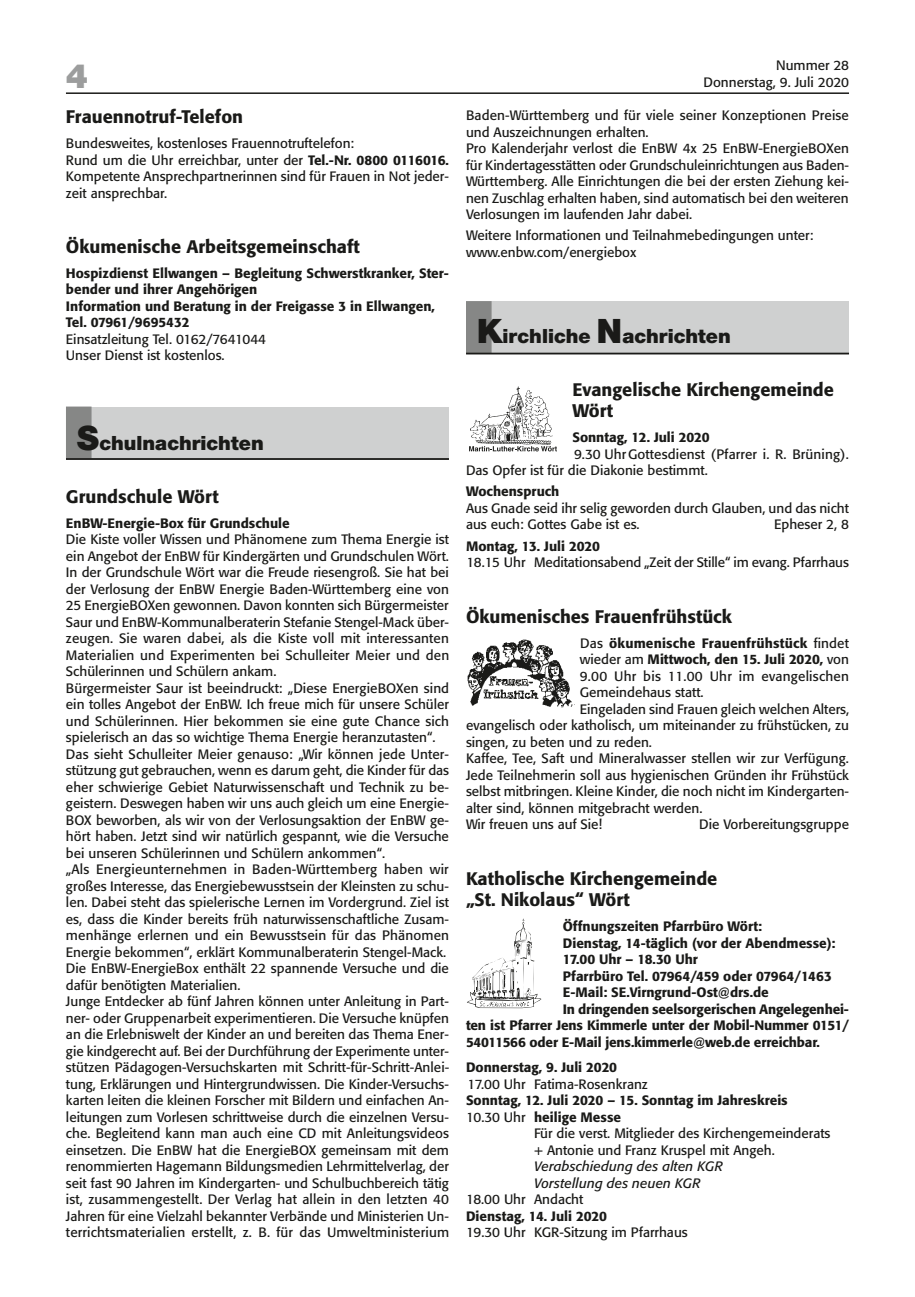
<style>
.page{position:relative;width:915px;height:1297px;background:#fff}
.page>*{position:absolute;margin:0;border:0;box-sizing:border-box;transform-origin:0 0}
.t1{font:900 36px "Nimbus Sans Novus T";color:#9c9d9d}
.t2{font:900 21px "Nimbus Sans Novus T";color:#1a1a18}
.t3{font:500 18px/21px "Formata";color:#1a1a18}
.t4{font:13.5px/16.5px "Formata";color:#1a1a18}
.t5{font:500 13.5px/16.5px "Formata";color:#1a1a18}
.t6{font:italic 13.5px/16.5px "Formata";letter-spacing:.01em;color:#1a1a18}
.s1{font-weight:500}
.s2{font-size:36.15px}
.s3{font-weight:400}
</style>
<div class="page">
<hr style="left:66px;top:92px;width:782px;height:2px;background:#1a1a18">
<div style="left:66px;top:407px;width:383px;height:51px;background:#cfd0d0"></div>
<div style="left:66px;top:407px;width:25px;height:52px;background:#868786"></div>
<hr style="left:66px;top:458px;width:383px;height:2px;background:#1a1a18">
<div style="left:466px;top:301px;width:382px;height:52px;background:#cfd0d0"></div>
<div style="left:466px;top:301px;width:25px;height:52px;background:#868786"></div>
<hr style="left:466px;top:353px;width:382px;height:1px;background:#1a1a18">
<svg style="left:469px;top:386px;width:87px;height:65px"></svg>
<img style="left:467px;top:639px;width:108px;height:68px">
<svg style="left:486px;top:1008px;width:37px;height:1px"></svg>
<svg style="left:467px;top:918px;width:74px;height:90px"></svg>
<h1 class="t1" style="left:66px;top:55px;width:24px">4</h1>
<p class="t4" style="left:703px;top:57px;width:147px;text-align:right">Nummer 28<br>Donnerstag, 9. Juli 2020</p>
<h3 class="t3" style="left:66px;top:106px;width:179px">Frauennotruf-Telefon</h3>
<p class="t4" style="left:66px;top:135px;width:384px">Bundesweites, kostenloses Frauennotruftelefon:<br>Rund um die Uhr erreichbar, unter der <span class="s1">Tel.-Nr. 0800 0116016.<br></span>Kompetente Ansprechpartnerinnen sind für Frauen in Not jeder&shy;zeit ansprechbar.</p>
<h3 class="t3" style="left:66px;top:236px;width:295px">Ökumenische Arbeitsgemeinschaft</h3>
<p class="t5" style="left:66px;top:264px;width:384px">Hospizdienst Ellwangen – Begleitung Schwerstkranker, Ster&shy;bender und ihrer Angehörigen<br>Information und Beratung in der Freigasse 3 in Ellwangen, Tel. 07961/9695432</p>
<p class="t4" style="left:66px;top:331px;width:202px">Einsatzleitung Tel. 0162/7641044<br>Unser Dienst ist kostenlos.</p>
<p class="t4" style="left:466px;top:107px;width:384px">Baden-Württemberg und für viele seiner Konzeptionen Preise und Auszeichnungen erhalten.<br>Pro Kalenderjahr verlost die EnBW 4x 25 EnBW-EnergieBOXen für Kindertagesstätten oder Grundschuleinrichtungen aus Baden-Württemberg. Alle Einrichtungen die bei der ersten Ziehung kei&shy;nen Zuschlag erhalten haben, sind automatisch bei den weiteren Verlosungen im laufenden Jahr dabei.</p>
<p class="t4" style="left:466px;top:227px;width:349px">Weitere Informationen und Teilnahmebedingungen unter: www.enbw.com/energiebox</p>
<h2 class="t2" style="left:476px;top:323px;width:255px"><span class="s2">K</span>irchliche <span class="s2">N</span>achrichten</h2>
<h3 class="t3" style="left:572px;top:379px;width:263px">Evangelische Kirchengemeinde<br>Wört</h3>
<p class="t5" style="left:572px;top:429px;width:139px">Sonntag, 12. Juli 2020</p>
<p class="t4" style="left:466px;top:446px;width:384px;text-indent:108px">9.30 UhrGottesdienst (Pfarrer i. R. Brüning).<br>Das Opfer ist für die Diakonie bestimmt.</p>
<p class="t5" style="left:466px;top:483px;width:95px">Wochenspruch</p>
<p class="t4" style="left:466px;top:500px;width:384px">Aus Gnade seid ihr selig geworden durch Glauben, und das nicht aus euch: Gottes Gabe ist es.</p>
<h2 class="t2" style="left:77px;top:430px;width:188px"><span class="s2">S</span>chulnachrichten</h2>
<h3 class="t3" style="left:66px;top:486px;width:154px">Grundschule Wört</h3>
<p class="t5" style="left:66px;top:515px;width:225px">EnBW-Energie-Box für Grundschule</p>
<p class="t4" style="left:66px;top:531px;width:384px">Die Kiste voller Wissen und Phänomene zum Thema Energie ist ein Angebot der EnBW für Kindergärten und Grundschulen Wört.<br>In der Grundschule Wört war die Freude riesengroß. Sie hat bei der Verlosung der EnBW Energie Baden-Württemberg eine von 25 EnergieBOXen gewonnen. Davon konnten sich Bürgermeister Saur und EnBW-Kommunalberaterin Stefanie Stengel-Mack über&shy;zeugen. Sie waren dabei, als die Kiste voll mit interessanten Materialien und Experimenten bei Schulleiter Meier und den Schülerinnen und Schülern ankam.<br>Bürgermeister Saur ist beeindruckt: „Diese EnergieBOXen sind ein tolles Angebot der EnBW. Ich freue mich für unsere Schüler und Schülerinnen. Hier bekommen sie eine gute Chance sich spielerisch an das so wichtige Thema Energie heranzutasten“.<br>Das sieht Schulleiter Meier genauso: „Wir können jede Unter&shy;stützung gut gebrauchen, wenn es darum geht, die Kinder für das eher schwierige Gebiet Naturwissenschaft und Technik zu be&shy;geistern. Deswegen haben wir uns auch gleich um eine Energie-BOX beworben, als wir von der Verlosungsaktion der EnBW ge&shy;hört haben. Jetzt sind wir natürlich gespannt, wie die Versuche bei unseren Schülerinnen und Schülern ankommen“.<br>„Als Energieunternehmen in Baden-Württemberg haben wir großes Interesse, das Energiebewusstsein der Kleinsten zu schu&shy;len. Dabei steht das spielerische Lernen im Vordergrund. Ziel ist es, dass die Kinder bereits früh naturwissenschaftliche Zusam&shy;menhänge erlernen und ein Bewusstsein für das Phänomen Energie bekommen“, erklärt Kommunalberaterin Stengel-Mack.<br>Die EnBW-EnergieBox enthält 22 spannende Versuche und die dafür benötigten Materialien.<br>Junge Entdecker ab fünf Jahren können unter Anleitung in Part&shy;ner- oder Gruppenarbeit experimentieren. Die Versuche knüpfen an die Erlebniswelt der Kinder an und bereiten das Thema Ener&shy;gie kindgerecht auf. Bei der Durchführung der Experimente unter&shy;stützen Pädagogen-Versuchskarten mit Schritt-für-Schritt-Anlei&shy;tung, Erklärungen und Hintergrundwissen. Die Kinder-Versuchs&shy;karten leiten die kleinen Forscher mit Bildern und einfachen An&shy;leitungen zum Vorlesen schrittweise durch die einzelnen Versu&shy;che. Begleitend kann man auch eine CD mit Anleitungsvideos einsetzen. Die EnBW hat die EnergieBOX gemeinsam mit dem renommierten Hagemann Bildungsmedien Lehrmittelverlag, der seit fast 90 Jahren im Kindergarten- und Schulbuchbereich tätig ist, zusammengestellt. Der Verlag hat allein in den letzten 40<br>Jahren für eine Vielzahl bekannter Verbände und Ministerien Un&shy;terrichtsmaterialien erstellt, z. B. für das Umweltministerium</p>
<p class="t4" style="left:773px;top:516px;width:76px">Epheser 2, 8</p>
<p class="t5" style="left:466px;top:537px;width:135px">Montag, 13. Juli 2020</p>
<p class="t4" style="left:466px;top:554px;width:384px">18.15 Uhr Meditationsabend „Zeit der Stille“ im evang. Pfarrhaus</p>
<h3 class="t3" style="left:466px;top:606px;width:267px">Ökumenisches Frauenfrühstück</h3>
<p class="t5" style="left:580px;top:635px;width:270px"><span class="s3">Das</span> ökumenische Frauenfrühstück <span class="s3">findet</span></p>
<p class="t5" style="left:579px;top:651px;width:270px"><span class="s3">wieder am</span> Mittwoch, den 15. Juli 2020, <span class="s3">von</span></p>
<p class="t4" style="left:579px;top:668px;width:270px">9.00 Uhr bis 11.00 Uhr im evangelischen</p>
<p class="t4" style="left:579px;top:684px;width:125px">Gemeindehaus statt.</p>
<p class="t4" style="left:579px;top:701px;width:271px">Eingeladen sind Frauen gleich welchen Alters,</p>
<p class="t4" style="left:466px;top:717px;width:384px">evangelisch oder katholisch, um miteinander zu frühstücken, zu</p>
<p class="t4" style="left:466px;top:734px;width:187px">singen, zu beten und zu reden.</p>
<p class="t4" style="left:466px;top:750px;width:384px">Kaffee, Tee, Saft und Mineralwasser stellen wir zur Verfügung.</p>
<p class="t4" style="left:466px;top:767px;width:384px">Jede Teilnehmerin soll aus hygienischen Gründen ihr Frühstück</p>
<p class="t4" style="left:466px;top:783px;width:384px">selbst mitbringen. Kleine Kinder, die noch nicht im Kindergarten-</p>
<p class="t4" style="left:466px;top:800px;width:238px">alter sind, können mitgebracht werden.</p>
<p class="t4" style="left:466px;top:816px;width:138px">Wir freuen uns auf Sie!</p>
<p class="t4" style="left:699px;top:816px;width:151px">Die Vorbereitungsgruppe</p>
<h3 class="t3" style="left:466px;top:868px;width:253px">Katholische Kirchengemeinde „St. Nikolaus“ Wört</h3>
<p class="t5" style="left:562px;top:918px;width:201px">Öffnungszeiten Pfarrbüro Wört:</p>
<p class="t5" style="left:562px;top:934px;width:274px">Dienstag, 14-täglich (vor der Abendmesse):</p>
<p class="t5" style="left:562px;top:951px;width:137px">17.00 Uhr – 18.30 Uhr</p>
<p class="t5" style="left:562px;top:967px;width:270px">Pfarrbüro Tel. 07964/459 oder 07964/1463</p>
<p class="t5" style="left:562px;top:984px;width:207px">E-Mail: SE.Virngrund-Ost@drs.de</p>
<p class="t5" style="left:562px;top:1000px;width:287px">In dringenden seelsorgerischen Angelegenhei-</p>
<p class="t5" style="left:466px;top:1017px;width:384px">ten ist Pfarrer Jens Kimmerle unter der Mobil-Nummer 0151/</p>
<p class="t5" style="left:466px;top:1033px;width:355px">54011566 oder E-Mail jens.kimmerle@web.de erreichbar.</p>
<p class="t5" style="left:466px;top:1059px;width:153px">Donnerstag, 9. Juli 2020</p>
<p class="t4" style="left:467px;top:1076px;width:182px">17.00 Uhr Fatima-Rosenkranz</p>
<p class="t5" style="left:466px;top:1092px;width:323px">Sonntag, 12. Juli 2020 – 15. Sonntag im Jahreskreis</p>
<p class="t5" style="left:466px;top:1109px;width:156px"><span class="s3">10.30 Uhr</span> heilige Messe</p>
<p class="t4" style="left:534px;top:1125px;width:298px">Für die verst. Mitglieder des Kirchengemeinderats</p>
<p class="t4" style="left:534px;top:1142px;width:242px">+ Antonie und Franz Kruspel mit Angeh.</p>
<p class="t6" style="left:534px;top:1158px;width:190px">Verabschiedung des alten KGR<br>Vorstellung des neuen KGR</p>
<p class="t4" style="left:466px;top:1191px;width:119px">18.00 Uhr Andacht</p>
<p class="t5" style="left:466px;top:1208px;width:142px">Dienstag, 14. Juli 2020</p>
<p class="t4" style="left:466px;top:1224px;width:223px">19.30 Uhr KGR-Sitzung im Pfarrhaus</p>
</div>
